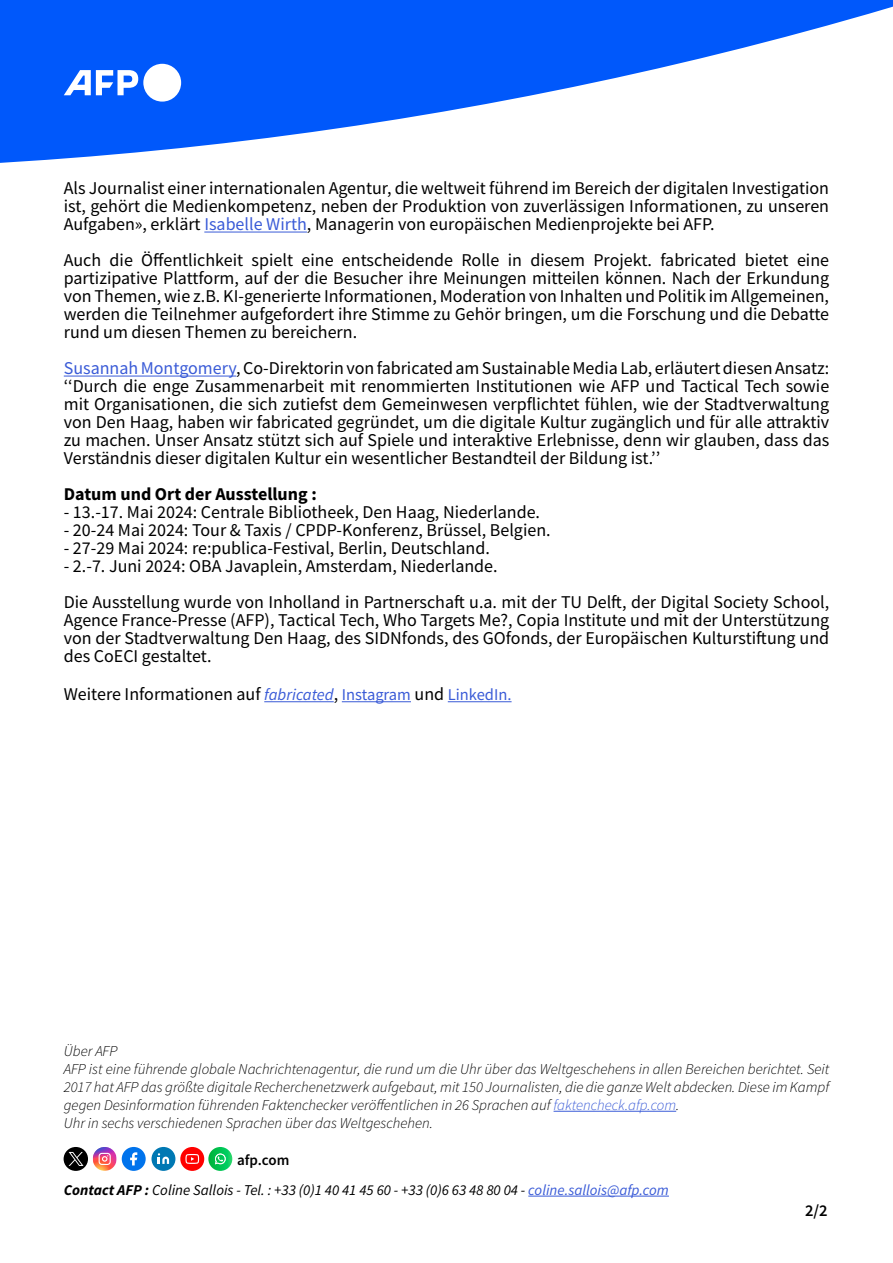
<style>
.page{position:relative;width:893px;height:1263px;background:#fff}
.page>*{position:absolute;margin:0;border:0;box-sizing:border-box;transform-origin:0 0}
.t1{font:18px/18px "Source Sans Pro";color:#000;text-align:justify}
.t2{font:700 18px "Source Sans Pro";color:#000}
.t3{font:600 16.5px "Source Sans Pro";color:#000}
.t4{font:italic 300 15px/18px "Source Sans Pro";color:#000}
.t5{font:italic 15px "Source Sans Pro";color:#000}
.t6{font:600 15px "Source Sans Pro";color:#000}
.s1{color:#3a5bd7}
.s2{font-style:italic;font-size:16.5px;color:#3a5bd7}
.s3{font-size:16.5px;color:#3a5bd7}
.s4{font-weight:700}
</style>
<div class="page">
<svg style="left:0;top:0;width:893px;height:163px;fill:#0058fb"></svg>
<svg style="left:64px;top:64px;width:117px;height:38px"></svg>
<hr style="left:554px;top:1111px;width:122px;height:1px;background:#3a5bd7">
<hr style="left:528px;top:1196px;width:141px;height:1px;background:#3a5bd7">
<div style="left:122px;top:1147px;width:24px;height:24px;background:#0073ec;border-radius:50%"></div>
<svg style="left:130px;top:1152px;width:7px;height:13px"></svg>
<div style="left:152px;top:1147px;width:23px;height:24px;background:#0078b3;border-radius:50%"></div>
<svg style="left:158px;top:1153px;width:11px;height:11px"></svg>
<svg style="left:64px;top:1147px;width:53px;height:24px"></svg>
<div style="left:180px;top:1147px;width:24px;height:24px;background:#ff0100;border-radius:50%"></div>
<svg style="left:185px;top:1154px;width:14px;height:10px"></svg>
<svg style="left:208px;top:1147px;width:24px;height:24px"></svg>
<svg style="left:214px;top:1153px;width:12px;height:11px"></svg>
<hr style="left:204px;top:232px;width:103px;height:1px;background:#3a5bd7">
<hr style="left:64px;top:376px;width:172px;height:1px;background:#3a5bd7">
<hr style="left:264px;top:701px;width:70px;height:1px;background:#3a5bd7">
<hr style="left:342px;top:701px;width:69px;height:1px;background:#3a5bd7">
<hr style="left:448px;top:701px;width:64px;height:1px;background:#3a5bd7">
<p class="t1" style="left:64px;top:179px;width:767px">Als Journalist einer internationalen Agentur, die weltweit führend im Bereich der digitalen Investigation ist, gehört die Medienkompetenz, neben der Produktion von zuverlässigen Informationen, zu unseren Aufgaben», erklärt <span class="s1">Isabelle Wirth</span>, Managerin von europäischen Medienprojekte bei AFP.</p>
<p class="t1" style="left:64px;top:251px;width:767px">Auch die Öffentlichkeit spielt eine entscheidende Rolle in diesem Projekt. fabricated bietet eine partizipative Plattform, auf der die Besucher ihre Meinungen mitteilen können. Nach der Erkundung von Themen, wie z.B. KI-generierte Informationen, Moderation von Inhalten und Politik im Allgemeinen, werden die Teilnehmer aufgefordert ihre Stimme zu Gehör bringen, um die Forschung und die Debatte rund um diesen Themen zu bereichern.</p>
<p class="t1" style="left:64px;top:359px;width:767px"><span class="s1">Susannah Montgomery</span>, Co-Direktorin von fabricated am Sustainable Media Lab, erläutert diesen Ansatz: ‘‘Durch die enge Zusammenarbeit mit renommierten Institutionen wie AFP und Tactical Tech sowie mit Organisationen, die sich zutiefst dem Gemeinwesen verpflichtet fühlen, wie der Stadtverwaltung von Den Haag, haben wir fabricated gegründet, um die digitale Kultur zugänglich und für alle attraktiv zu machen. Unser Ansatz stützt sich auf Spiele und interaktive Erlebnisse, denn wir glauben, dass das Verständnis dieser digitalen Kultur ein wesentlicher Bestandteil der Bildung ist.’’</p>
<p class="t2" style="left:64px;top:482px;width:254px">Datum und Ort der Ausstellung :</p>
<p class="t1" style="left:64px;top:503px;width:478px">- 13.-17. Mai 2024: Centrale Bibliotheek, Den Haag, Niederlande.</p>
<p class="t1" style="left:64px;top:521px;width:488px">- 20-24 Mai 2024: Tour &amp; Taxis / CPDP-Konferenz, Brüssel, Belgien.</p>
<p class="t1" style="left:64px;top:539px;width:428px">- 27-29 Mai 2024: re:publica-Festival, Berlin, Deutschland.</p>
<p class="t1" style="left:64px;top:548px;width:767px;line-height:36px">- 2.-7. Juni 2024: OBA Javaplein, Amsterdam, Niederlande.<br>Die Ausstellung wurde von Inholland in Partnerschaft u.a. mit der TU Delft, der Digital Society School,</p>
<p class="t1" style="left:64px;top:611px;width:767px">Agence France-Presse (AFP), Tactical Tech, Who Targets Me?, Copia Institute und mit der Unterstützung von der Stadtverwaltung Den Haag, des SIDNfonds, des GOfonds, der Europäischen Kulturstiftung und des CoECI gestaltet.</p>
<p class="t1" style="left:64px;top:685px;width:449px">Weitere Informationen auf <span class="s2">fabricated</span>, <span class="s3">Instagram</span> und <span class="s3">LinkedIn.</span></p>
<p class="t4" style="left:64px;top:1042px;width:767px">Über AFP<br>AFP ist eine führende globale Nachrichtenagentur, die rund um die Uhr über das Weltgeschehens in allen Bereichen berichtet. Seit 2017 hat AFP das größte digitale Recherchenetzwerk aufgebaut, mit 150 Journalisten, die die ganze Welt abdecken. Diese im Kampf gegen Desinformation führenden Faktenchecker veröffentlichen in 26 Sprachen auf <span class="s1">faktencheck.afp.com</span>.<br>Uhr in sechs verschiedenen Sprachen über das Weltgeschehen.</p>
<p class="t6" style="left:237px;top:1150px;width:54px">afp.com</p>
<p class="t5" style="left:64px;top:1180px;width:607px"><span class="s4">Contact AFP :</span> Coline Sallois - Tel. : +33 (0)1 40 41 45 60 - +33 (0)6 63 48 80 04 - <span class="s1">coline.sallois@afp.com</span></p>
<p class="t3" style="left:805px;top:1200px;width:24px">2/2</p>
</div>
